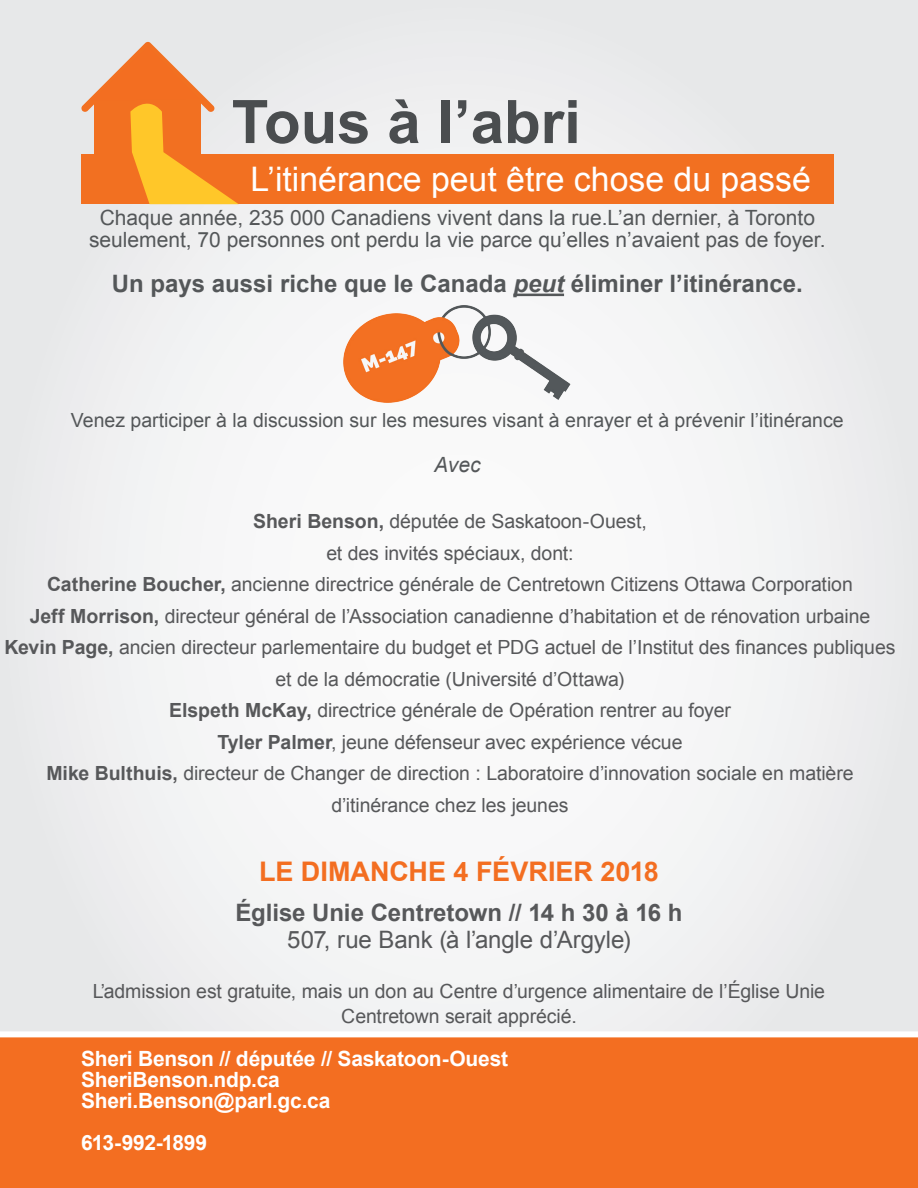
<style>
.page{position:relative;width:918px;height:1188px;background:#f1f2f3}
.page>*{position:absolute;margin:0;border:0;box-sizing:border-box;transform-origin:0 0}
.t1{font:700 60px "Arial";color:#4a4d4f}
.t2{font:33.75px "Arial";color:#fff}
.t3{font:700 27px "Arial";color:#f36e21}
.t4{font:700 24px/27px "Arial";letter-spacing:-.005em;color:#57585a;text-align:center}
.t5{font:700 24px "Arial";color:#545759}
.t6{font:21px/22.5px "Arial";color:#545759;text-align:center}
.t7{font:700 21px "Arial";letter-spacing:-.01em;color:#fff}
.t8{font:italic 21px "Arial";color:#545759}
.t9{font:19.5px/31.5px "Arial";letter-spacing:-.005em;color:#57585a;text-align:center}
.t10{font:19.5px "Arial";color:#545759}
.s1{font-style:italic}
.s2{font-weight:700}
.s3{font-weight:400}
</style>
<div class="page">
<div style="left:0;top:1037px;width:918px;height:151px;background:#f36e21"></div>
<div style="left:0;top:1031px;width:918px;height:6px;background:#fff"></div>
<img style="left:343px;top:293px;width:228px;height:110px">
<div style="left:81px;top:154px;width:753px;height:50px;background:#f27021"></div>
<svg style="left:81px;top:42px;width:157px;height:162px"></svg>
<p class="t1" style="left:232px;top:82px;width:350px">Tous à l’abri</p>
<p class="t2" style="left:251px;top:157px;width:562px">L’itinérance peut être chose du passé</p>
<p class="t6" style="left:89px;top:206px;width:738px">Chaque année, 235 000 Canadiens vivent dans la rue.L’an dernier, à Toronto seulement, 70 personnes ont perdu la vie parce qu’elles n’avaient pas de foyer.</p>
<p class="t5" style="left:112px;top:268px;width:692px">Un pays aussi riche que le Canada <span class="s1">peut</span> éliminer l’itinérance.</p>
<p class="t10" style="left:71px;top:408px;width:774px">Venez participer à la discussion sur les mesures visant à enrayer et à prévenir l’itinérance</p>
<p class="t8" style="left:434px;top:451px;width:48px">Avec</p>
<p class="t9" style="left:253px;top:506px;width:395px"><span class="s2">Sheri Benson,</span> députée de Saskatoon-Ouest,</p>
<p class="t9" style="left:326px;top:537px;width:249px">et des invités spéciaux, dont:</p>
<p class="t9" style="left:47px;top:569px;width:807px"><span class="s2">Catherine Boucher,</span> ancienne directrice générale de Centretown Citizens Ottawa Corporation</p>
<p class="t9" style="left:30px;top:600px;width:842px"><span class="s2">Jeff Morrison,</span> directeur général de l’Association canadienne d’habitation et de rénovation urbaine</p>
<p class="t9" style="left:4px;top:632px;width:893px"><span class="s2">Kevin Page,</span> ancien directeur parlementaire du budget et PDG actuel de l’Institut des finances publiques et de la démocratie (Université d’Ottawa)<br><span class="s2">Elspeth McKay,</span> directrice générale de Opération rentrer au foyer<br><span class="s2">Tyler Palmer</span>, jeune défenseur avec expérience vécue<br><span class="s2">Mike Bulthuis,</span> directeur de Changer de direction : Laboratoire d’innovation sociale en matière d’itinérance chez les jeunes</p>
<p class="t3" style="left:259px;top:853px;width:401px">LE DIMANCHE 4 FÉVRIER 2018</p>
<p class="t4" style="left:235px;top:900px;width:449px">Église Unie Centretown // 14 h 30 à 16 h<br><span class="s3">507, rue Bank (à l’angle d’Argyle)</span></p>
<p class="t9" style="left:93px;top:978px;width:734px;line-height:25.5px">L’admission est gratuite, mais un don au Centre d’urgence alimentaire de l’Église Unie<br>Centretown serait apprécié.</p>
<p class="t7" style="left:81px;top:1045px;width:429px">Sheri Benson // députée // Saskatoon-Ouest</p>
<p class="t7" style="left:81px;top:1066px;width:200px">SheriBenson.ndp.ca</p>
<p class="t7" style="left:81px;top:1087px;width:251px">Sheri.Benson@parl.gc.ca</p>
<p class="t7" style="left:81px;top:1129px;width:128px">613-992-1899</p>
</div>
